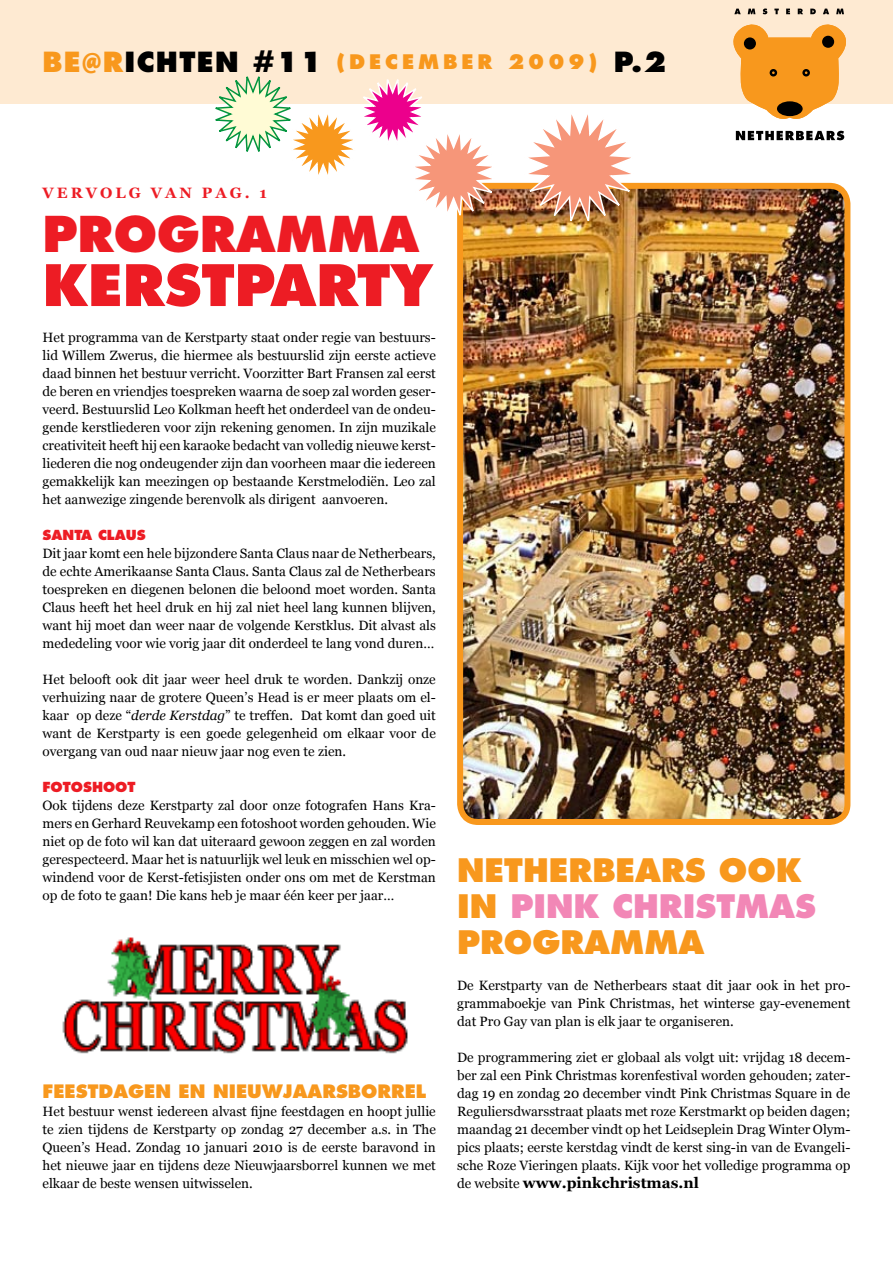
<style>
.page{position:relative;width:893px;height:1263px;background:#fff}
.page>*{position:absolute;margin:0;border:0;box-sizing:border-box;transform-origin:0 0}
.t1{font:800 55.5px "Futura";color:#ed1c24}
.t2{font:800 48px "Futura";color:#ed1c24}
.t3{font:800 31.5px/36px "Futura";color:#f8981d}
.t4{font:800 19.5px "Futura";letter-spacing:.2em;color:#f8981d}
.t5{font:800 18px "Futura";color:#f8981d}
.t6{font:700 15px "Georgia";color:#000}
.t7{font:700 15px "Georgia";letter-spacing:.2em;color:#ed1c24}
.t8{font:13.5px/18px "Georgia";color:#000;text-align:justify}
.t9{font:800 13.5px "Futura";color:#ed1c24}
.s1{font-size:27px}
.s2{font-family:"Poplar Std";font-weight:400;font-size:27px}
.s3{font-size:27px;color:#000}
.s4{font-style:italic}
.s5{color:#f287b6}
.s6{font-weight:400;font-size:13.5px}
</style>
<div class="page">
<div style="left:0;top:0;width:893px;height:104px;background:#feead2"></div>
<svg style="left:733px;top:9px;width:113px;height:110px"></svg>
<svg style="left:736px;top:131px;width:108px;height:9px"></svg>
<img style="left:62px;top:937px;width:346px;height:117px">
<img style="left:460px;top:186px;width:387px;height:636px;border-radius:18px">
<div style="left:457px;top:183px;width:393px;height:642px;border:6px solid #f8981d;border-radius:18px"></div>
<img style="left:518px;top:114px;width:123px;height:114px">
<svg style="left:215px;top:76px;width:288px;height:146px"></svg>
<h3 class="t4" style="left:43px;top:50px;width:625px"><span class="s1">BE</span><span class="s2">@</span><span class="s1">R</span><span class="s3">ICHTEN #11</span> (DECEMBER 2009) <span class="s3">P.2</span></h3>
<p class="t7" style="left:43px;top:184px;width:138px">ver vo lg van</p>
<p class="t7" style="left:202px;top:184px;width:67px">pag .1</p>
<h2 class="t2" style="left:43px;top:204px;width:378px">PROGRAMMA</h2>
<h1 class="t1" style="left:43px;top:251px;width:392px">KERSTPARTY</h1>
<p class="t8" style="left:43px;top:328px;width:395px">Het programma van de Kerstparty staat onder regie van bestuurs&shy;lid Willem Zwerus, die hiermee als bestuurslid zijn eerste actieve daad binnen het bestuur verricht. Voorzitter Bart Fransen zal eerst de beren en vriendjes toespreken waarna de soep zal worden geser&shy;veerd. Bestuurslid Leo Kolkman heeft het onderdeel van de ondeu&shy;gende kerstliederen voor zijn rekening genomen. In zijn muzikale creativiteit heeft hij een karaoke bedacht van volledig nieuwe kerst&shy;liederen die nog ondeugender zijn dan voorheen maar die iedereen gemakkelijk kan meezingen op bestaande Kerstmelodiën. Leo zal het aanwezige zingende berenvolk als dirigent aanvoeren.</p>
<p class="t9" style="left:43px;top:527px;width:105px">SANTA CLAUS</p>
<p class="t8" style="left:43px;top:544px;width:395px">Dit jaar komt een hele bijzondere Santa Claus naar de Netherbears, de echte Amerikaanse Santa Claus. Santa Claus zal de Netherbears toespreken en diegenen belonen die beloond moet worden. Santa Claus heeft het heel druk en hij zal niet heel lang kunnen blijven, want hij moet dan weer naar de volgende Kerstklus. Dit alvast als mededeling voor wie vorig jaar dit onderdeel te lang vond duren…</p>
<p class="t8" style="left:43px;top:670px;width:395px">Het belooft ook dit jaar weer heel druk te worden. Dankzij onze verhuizing naar de grotere Queen’s Head is er meer plaats om el&shy;kaar op deze “<span class="s4">derde Kerstdag</span>” te treffen. Dat komt dan goed uit want de Kerstparty is een goede gelegenheid om elkaar voor de overgang van oud naar nieuw jaar nog even te zien.</p>
<p class="t9" style="left:43px;top:779px;width:95px">FOTOSHOOT</p>
<p class="t8" style="left:43px;top:796px;width:395px">Ook tijdens deze Kerstparty zal door onze fotografen Hans Kra&shy;mers en Gerhard Reuvekamp een fotoshoot worden gehouden. Wie niet op de foto wil kan dat uiteraard gewoon zeggen en zal worden gerespecteerd. Maar het is natuurlijk wel leuk en misschien wel op&shy;windend voor de Kerst-fetisjisten onder ons om met de Kerstman op de foto te gaan! Die kans heb je maar één keer per jaar…</p>
<h3 class="t5" style="left:43px;top:1080px;width:385px">FEESTDAGEN EN NIEUWJAARSBORREL</h3>
<p class="t8" style="left:43px;top:1102px;width:395px">Het bestuur wenst iedereen alvast fijne feestdagen en hoopt jullie te zien tijdens de Kerstparty op zondag 27 december a.s. in The Queen’s Head. Zondag 10 januari 2010 is de eerste baravond in het nieuwe jaar en tijdens deze Nieuwjaarsborrel kunnen we met elkaar de beste wensen uitwisselen.</p>
<h3 class="t3" style="left:457px;top:853px;width:360px">NETHERBEARS OOK<br>IN <span class="s5">PINK CH RISTMAS<br></span>PROGRAMMA</h3>
<p class="t8" style="left:457px;top:976px;width:395px">De Kerstparty van de Netherbears staat dit jaar ook in het pro&shy;grammaboekje van Pink Christmas, het winterse gay-evenement dat Pro Gay van plan is elk jaar te organiseren.</p>
<p class="t8" style="left:457px;top:1048px;width:395px">De programmering ziet er globaal als volgt uit: vrijdag 18 decem&shy;ber zal een Pink Christmas korenfestival worden gehouden; zater&shy;dag 19 en zondag 20 december vindt Pink Christmas Square in de Reguliersdwarsstraat plaats met roze Kerstmarkt op beiden dagen; maandag 21 december vindt op het Leidseplein Drag Winter Olym&shy;pics plaats; eerste kerstdag vindt de kerst sing-in van de Evangeli&shy;sche Roze Vieringen plaats. Kijk voor het volledige programma op</p>
<p class="t6" style="left:457px;top:1174px;width:243px"><span class="s6">de website</span> www.pinkchristmas.nl</p>
</div>
